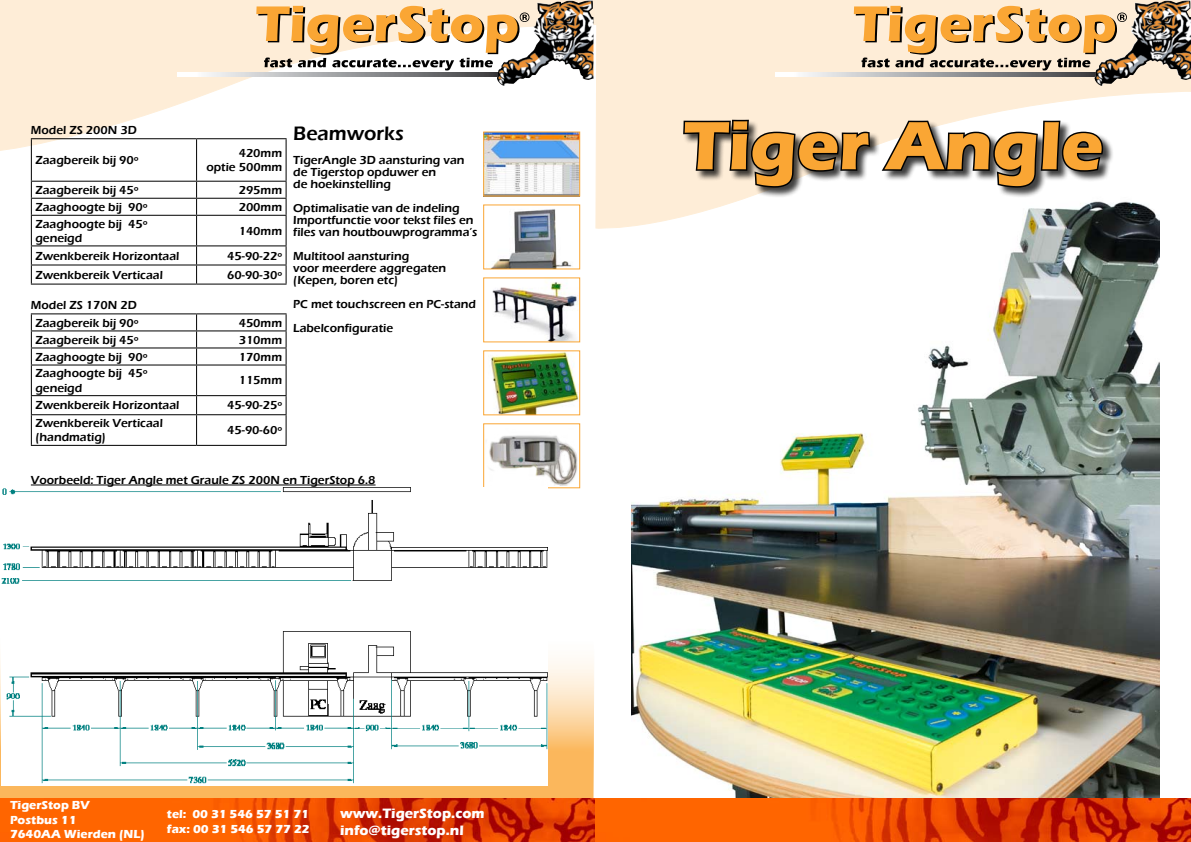
<style>
.page{position:relative;width:1191px;height:842px;background:#fff}
.page>*{position:absolute;margin:0;border:0;box-sizing:border-box;transform-origin:0 0}
.t1{font:700 70.7px "Eras ITC";color:#faa634}
.t2{font:600 20px "Eras ITC";color:#000}
.t3{font:700 14px/16.8px "Eras ITC";color:#fff}
.t4{font:600 12px/12px "Eras ITC";color:#000}
.t5{font:700 12px/14.4px "Eras ITC";color:#fff}
.t6{font:12px/14.4px "Times New Roman";color:#fff}
.t7{font:9px/10.8px "Times New Roman";color:#fff}
</style>
<div class="page">
<img style="left:631px;top:242px;width:528px;height:557px">
<svg style="left:595px;top:0;width:596px;height:229px;background:#fcedd9"></svg>
<div style="left:683px;top:120px;width:508px;height:122px;background:#000;opacity:.75"></div>
<svg style="left:681px;top:118px;width:190px;height:300px"></svg>
<svg style="left:879px;top:119px;width:225px;height:299px"></svg>
<img style="left:595px;top:799px;width:596px;height:43px">
<svg style="left:775px;top:73px;width:319px;height:4px"></svg>
<svg style="left:854px;top:6px;width:240px;height:64px;background:#e0bd8e"></svg>
<img style="left:1094px;top:0;width:92px;height:86px">
<svg style="left:0;top:660px;width:595px;height:146px;background:#fabe74"></svg>
<svg style="left:0;top:0;width:596px;height:153px"></svg>
<hr style="left:31px;top:485px;width:344px;height:1px;background:#000">
<hr style="left:31px;top:138px;width:166px;height:1px;background:#000">
<hr style="left:31px;top:139px;width:1px;height:42px;background:#000">
<hr style="left:197px;top:138px;width:89px;height:1px;background:#000">
<hr style="left:196px;top:139px;width:1px;height:42px;background:#000">
<hr style="left:285px;top:139px;width:1px;height:42px;background:#000">
<hr style="left:31px;top:181px;width:166px;height:1px;background:#000">
<hr style="left:197px;top:181px;width:89px;height:1px;background:#000">
<hr style="left:31px;top:198px;width:166px;height:1px;background:#000">
<hr style="left:197px;top:198px;width:89px;height:1px;background:#000">
<hr style="left:31px;top:215px;width:166px;height:1px;background:#000">
<hr style="left:197px;top:215px;width:89px;height:1px;background:#000">
<hr style="left:31px;top:245px;width:166px;height:1px;background:#000">
<hr style="left:197px;top:245px;width:89px;height:1px;background:#000">
<hr style="left:31px;top:264px;width:166px;height:1px;background:#000">
<svg style="left:31px;top:182px;width:1px;height:102px"></svg>
<hr style="left:197px;top:264px;width:89px;height:1px;background:#000">
<svg style="left:196px;top:182px;width:1px;height:102px"></svg>
<svg style="left:285px;top:182px;width:1px;height:102px"></svg>
<hr style="left:31px;top:284px;width:166px;height:1px;background:#000">
<hr style="left:197px;top:284px;width:89px;height:1px;background:#000">
<hr style="left:31px;top:313px;width:166px;height:1px;background:#000">
<hr style="left:197px;top:313px;width:89px;height:1px;background:#000">
<hr style="left:31px;top:330px;width:166px;height:1px;background:#000">
<hr style="left:197px;top:330px;width:89px;height:1px;background:#000">
<hr style="left:31px;top:347px;width:166px;height:1px;background:#000">
<svg style="left:31px;top:314px;width:1px;height:50px"></svg>
<hr style="left:197px;top:347px;width:89px;height:1px;background:#000">
<svg style="left:196px;top:314px;width:1px;height:50px"></svg>
<svg style="left:285px;top:314px;width:1px;height:50px"></svg>
<hr style="left:31px;top:364px;width:166px;height:1px;background:#000">
<hr style="left:31px;top:365px;width:1px;height:30px;background:#000">
<hr style="left:197px;top:364px;width:89px;height:1px;background:#000">
<hr style="left:196px;top:365px;width:1px;height:30px;background:#000">
<hr style="left:285px;top:365px;width:1px;height:30px;background:#000">
<hr style="left:31px;top:395px;width:166px;height:1px;background:#000">
<svg style="left:31px;top:396px;width:1px;height:18px"></svg>
<hr style="left:197px;top:395px;width:89px;height:1px;background:#000">
<svg style="left:196px;top:396px;width:1px;height:18px"></svg>
<svg style="left:285px;top:396px;width:1px;height:18px"></svg>
<hr style="left:31px;top:414px;width:166px;height:1px;background:#000">
<hr style="left:31px;top:415px;width:1px;height:30px;background:#000">
<hr style="left:197px;top:414px;width:89px;height:1px;background:#000">
<hr style="left:196px;top:415px;width:1px;height:30px;background:#000">
<hr style="left:285px;top:415px;width:1px;height:30px;background:#000">
<hr style="left:31px;top:445px;width:166px;height:1px;background:#000">
<hr style="left:197px;top:445px;width:89px;height:1px;background:#000">
<img style="left:492px;top:282px;width:86px;height:58px">
<div style="left:483px;top:277px;width:97px;height:65px;border:1px solid #faa634"></div>
<img style="left:490px;top:352px;width:88px;height:61px">
<div style="left:483px;top:350px;width:97px;height:65px;border:1px solid #faa634"></div>
<img style="left:485px;top:134px;width:93px;height:60px">
<div style="left:483px;top:132px;width:97px;height:64px;border:1px solid #faa634"></div>
<img style="left:492px;top:209px;width:80px;height:58px">
<div style="left:483px;top:204px;width:97px;height:65px;border:1px solid #faa634"></div>
<img style="left:489px;top:435px;width:89px;height:51px">
<div style="left:483px;top:423px;width:97px;height:65px;border:1px solid #faa634"></div>
<img style="left:0;top:799px;width:594px;height:43px">
<svg style="left:178px;top:73px;width:319px;height:4px"></svg>
<svg style="left:256px;top:6px;width:241px;height:64px"></svg>
<img style="left:497px;top:0;width:91px;height:86px">
<img style="left:1px;top:487px;width:547px;height:299px">
<p class="t4" style="left:31px;top:124px;width:107px">Model ZS 200N 3D</p>
<p class="t4" style="left:35px;top:154px;width:105px">Zaagbereik bij 90º</p>
<p class="t4" style="left:206px;top:146px;width:77px;line-height:14.4px;text-align:right">420mm optie 500mm</p>
<p class="t4" style="left:35px;top:184px;width:105px">Zaagbereik bij 45º</p>
<p class="t4" style="left:239px;top:184px;width:45px">295mm</p>
<p class="t4" style="left:35px;top:201px;width:114px">Zaaghoogte bij 90º</p>
<p class="t4" style="left:239px;top:201px;width:45px">200mm</p>
<p class="t4" style="left:35px;top:216px;width:114px;line-height:14.4px">Zaaghoogte bij 45º geneigd</p>
<p class="t4" style="left:239px;top:225px;width:45px">140mm</p>
<p class="t4" style="left:35px;top:250px;width:145px">Zwenkbereik Horizontaal</p>
<p class="t4" style="left:227px;top:250px;width:56px">45-90-22º</p>
<p class="t4" style="left:35px;top:269px;width:129px">Zwenkbereik Verticaal</p>
<p class="t4" style="left:227px;top:269px;width:56px">60-90-30º</p>
<p class="t4" style="left:31px;top:297px;width:109px;line-height:17.1px;text-align:center">Model ZS 170N 2D<br>Zaagbereik bij 90º</p>
<h2 class="t2" style="left:293px;top:122px;width:112px">Beamworks</h2>
<p class="t4" style="left:293px;top:154px;width:173px">TigerAngle 3D aansturing van de Tigerstop opduwer en<br>de hoekinstelling</p>
<p class="t4" style="left:293px;top:202px;width:186px">Optimalisatie van de indeling<br>Importfunctie voor tekst files en files van houtbouwprogramma’s</p>
<p class="t4" style="left:293px;top:250px;width:154px">Multitool aansturing<br>voor meerdere aggregaten (Kepen, boren etc)</p>
<p class="t4" style="left:293px;top:292px;width:184px;line-height:24px">PC met touchscreen en PC-stand<br>Labelconfiguratie</p>
<p class="t4" style="left:239px;top:317px;width:45px">450mm</p>
<p class="t4" style="left:35px;top:334px;width:105px">Zaagbereik bij 45º</p>
<p class="t4" style="left:239px;top:334px;width:45px">310mm</p>
<p class="t4" style="left:35px;top:351px;width:114px">Zaaghoogte bij 90º</p>
<p class="t4" style="left:239px;top:351px;width:45px">170mm</p>
<p class="t4" style="left:35px;top:366px;width:114px;line-height:14.4px">Zaaghoogte bij 45º geneigd</p>
<p class="t4" style="left:239px;top:375px;width:45px">115mm</p>
<p class="t4" style="left:35px;top:399px;width:145px">Zwenkbereik Horizontaal</p>
<p class="t4" style="left:227px;top:399px;width:56px">45-90-25º</p>
<p class="t4" style="left:35px;top:416px;width:129px;line-height:14.4px">Zwenkbereik Verticaal (handmatig)</p>
<p class="t4" style="left:227px;top:424px;width:56px">45-90-60º</p>
<p class="t4" style="left:31px;top:474px;width:346px">Voorbeeld: Tiger Angle met Graule ZS 200N en TigerStop 6.8</p>
<p class="t5" style="left:10px;top:798px;width:136px">TigerStop BV<br>Postbus 11<br>7640AA Wierden (NL)</p>
<p class="t5" style="left:167px;top:807px;width:144px">tel: 00 31 546 57 51 71 fax: 00 31 546 57 77 22</p>
<p class="t3" style="left:340px;top:805px;width:146px">www.TigerStop.com info@tigerstop.nl</p>
<p class="t7" style="left:11px;top:804px;width:85px">TigerStop BV<br>Postbus 11<br>7640AA Wierden (NL)</p>
<p class="t6" style="left:233px;top:805px;width:101px">www.TigerStop.com info@tigerstop.nl</p>
<h1 class="t1" style="left:683px;top:105px;width:421px">Tiger Angle</h1>
</div>
